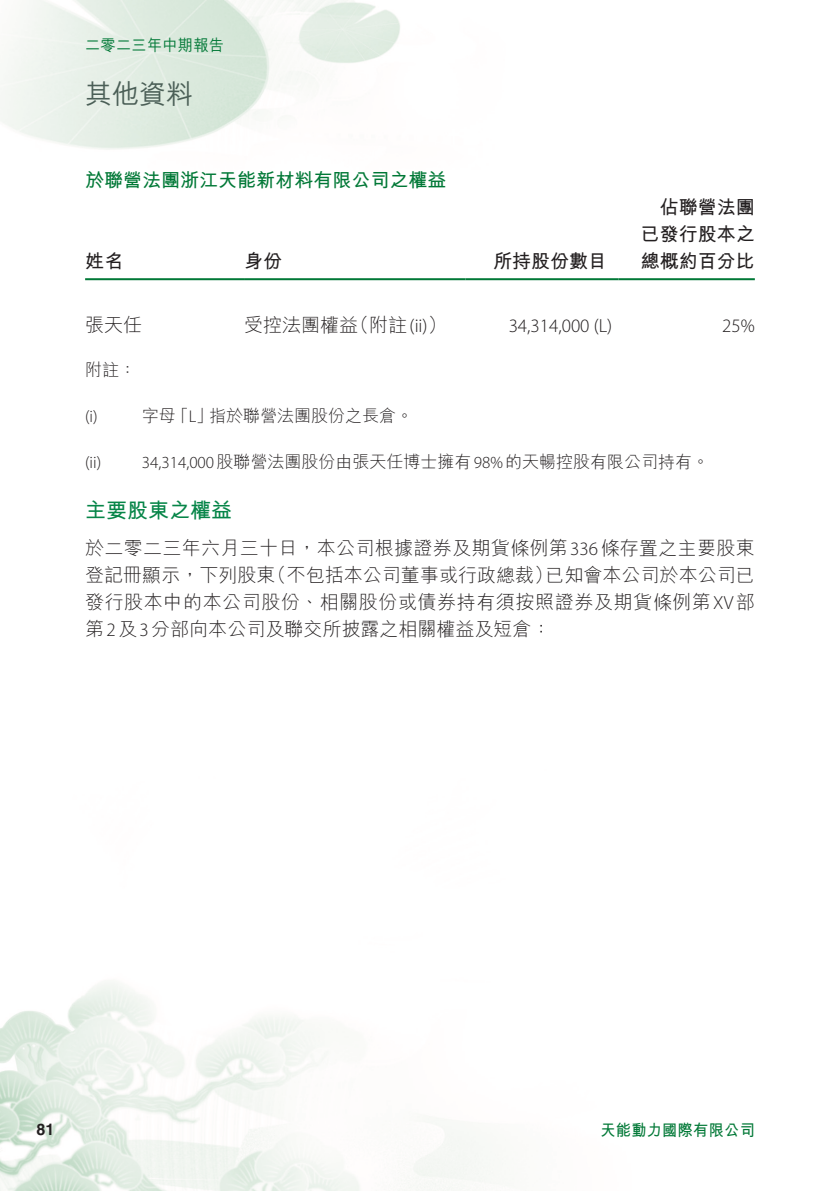
<style>
.page{position:relative;width:840px;height:1191px;background:#fff}
.page>*{position:absolute;margin:0;border:0;box-sizing:border-box;transform-origin:0 0}
.t1{font:500 27px "M Hei HK";color:#4b5f57}
._01_Heading_1{font:700 21px "M Hei HK";color:#068548}
._00_Body_text{font:300 19px/27px "M Hei HK";letter-spacing:.015em;color:#231f20;text-align:right}
._50_Table_Body{font:700 19px "M Hei HK";color:#231f20}
._02_Heading_2{font:700 19px "M Hei HK";color:#007836}
._50_Table_Body-2{font:300 19px "M Hei HK";color:#231f20}
._50_Table_Body-3{font:300 19px "Myriad Pro";color:#231f20}
._10_Notes_text{font:300 17px "M Hei HK";color:#231f20}
._10_Notes_text-2{font:300 17px "Myriad Pro";color:#231f20}
.t2{font:700 16px "M Hei HK";letter-spacing:.015em;color:#007836;scale:.95 1}
.t3{font:500 16px "M Hei HK";letter-spacing:.015em;color:#007836;scale:.95 1}
.t4{font:700 16px "Helvetica LT Std";color:#231f20}
.s1{font-family:"Myriad Pro"}
</style>
<div class="page">
<img style="left:0;top:0;width:755px;height:1191px">
<hr style="left:85px;top:278px;width:159px;height:2px;background:#007836">
<hr style="left:244px;top:278px;width:221px;height:2px;background:#007836">
<hr style="left:465px;top:278px;width:153px;height:2px;background:#007836">
<hr style="left:618px;top:278px;width:136px;height:2px;background:#007836">
<p class="t3" style="left:85px;top:34px;width:148px">二零二三年中期報告</p>
<h1 class="t1" style="left:85px;top:74px;width:109px">其他資料</h1>
<p class="_02_Heading_2" style="left:85px;top:166px;width:362px">於聯營法團浙江天能新材料有限公司之權益</p>
<p class="_50_Table_Body" style="left:85px;top:247px;width:39px">姓名</p>
<p class="_50_Table_Body-2" style="left:85px;top:315px;width:58px">張天任</p>
<p class="_10_Notes_text" style="left:85px;top:361px;width:52px">附註：</p>
<p class="_50_Table_Body" style="left:244px;top:247px;width:39px">身份</p>
<p class="_50_Table_Body-2" style="left:350px;top:315px;width:98px">（附註 <span class="s1">i i( )</span>）</p>
<p class="_50_Table_Body-2" style="left:244px;top:315px;width:115px">受控法團權益</p>
<p class="_10_Notes_text-2" style="left:85px;top:406px;width:14px">) i(</p>
<p class="_10_Notes_text" style="left:142px;top:407px;width:35px">字母</p>
<p class="_10_Notes_text" style="left:209px;top:407px;width:205px">指於聯營法團股份之長倉。</p>
<p class="_10_Notes_text" style="left:171px;top:407px;width:43px">「」<span class="s1">L</span></p>
<p class="_50_Table_Body" style="left:493px;top:247px;width:115px">所持股份數目</p>
<p class="_50_Table_Body-3" style="left:508px;top:314px;width:105px">34,314,000 (L(</p>
<p class="_50_Table_Body" style="left:659px;top:193px;width:96px">佔聯營法團</p>
<p class="_50_Table_Body" style="left:640px;top:220px;width:115px">已發行股本之</p>
<p class="_50_Table_Body" style="left:640px;top:247px;width:115px">總概約百分比</p>
<p class="_50_Table_Body-3" style="left:721px;top:314px;width:34px">25%</p>
<p class="_10_Notes_text" style="left:142px;top:453px;width:568px"><span class="s1">34,314,000</span>股聯營法團股份由張天任博士擁有<span class="s1">98%</span>的天暢控股有限公司持有。</p>
<p class="_10_Notes_text-2" style="left:85px;top:452px;width:18px">i i( )</p>
<p class="_01_Heading_1" style="left:85px;top:495px;width:149px">主要股東之權益</p>
<p class="_00_Body_text" style="left:85px;top:534px;width:670px">於二零二三年六月三十日，本公司根據證券及期貨條例第<span class="s1">336</span>條存置之主要股東已知會本公司於本公司已</p>
<p class="_00_Body_text" style="left:267px;top:561px;width:287px">（不包括本公司董事或行政總裁）</p>
<p class="_00_Body_text" style="left:85px;top:561px;width:670px;text-align:left">登記冊顯示，下列股東<br>發行股本中的本公司股份、相關股份或債券持有須按照證券及期貨條例第<span class="s1">XV</span>部第<span class="s1">2</span>及<span class="s1">3</span>分部向本公司及聯交所披露之相關權益及短倉：</p>
<p class="t4" style="left:36px;top:1120px;width:19px">81</p>
<p class="t2" style="left:600px;top:1118px;width:164px">天能動力國際有限公司</p>
</div>
